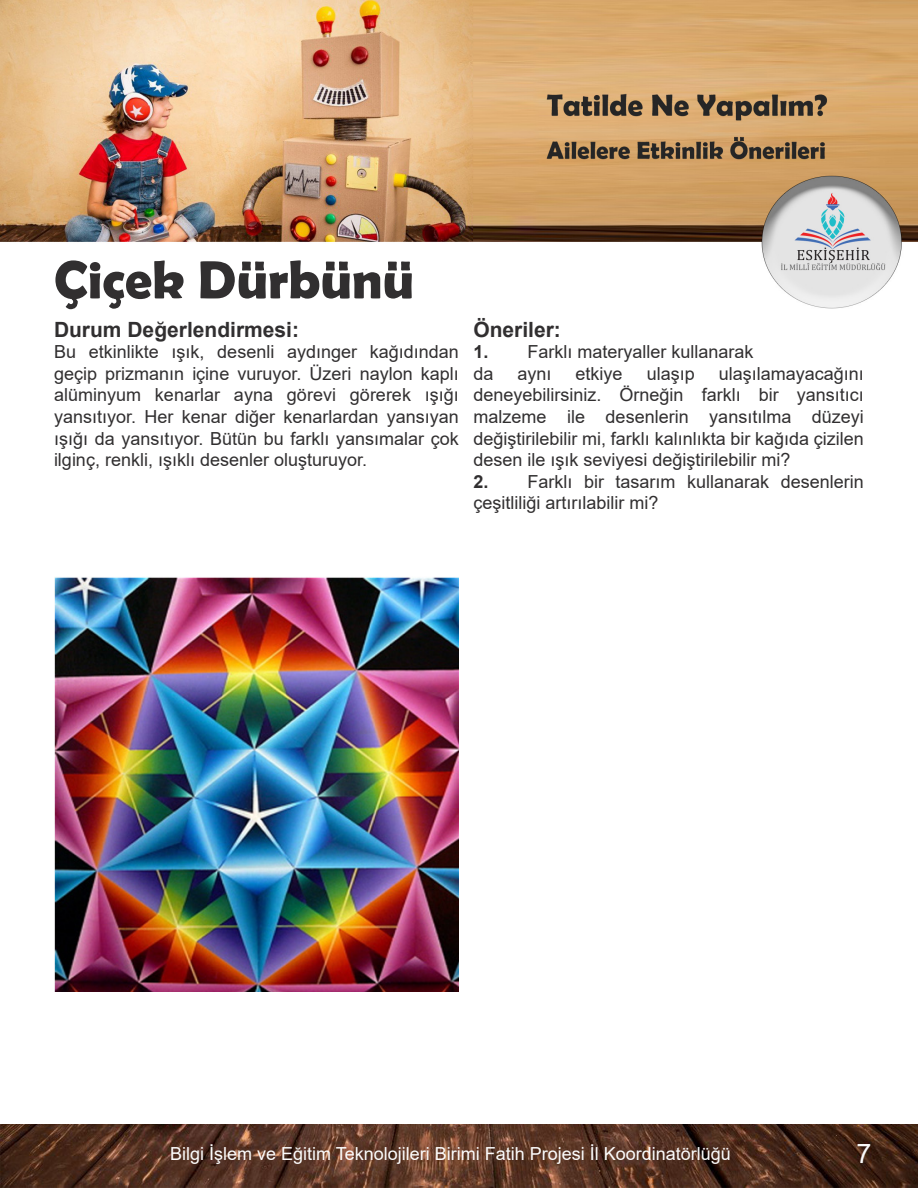
<style>
.page{position:relative;width:918px;height:1188px;background:#fff}
.page>*{position:absolute;margin:0;border:0;box-sizing:border-box;transform-origin:0 0}
.t1{font:700 54px "Berlin Sans FB Demi";color:#312f30}
.t2{font:27px "Arial";color:#fafafa}
.t3{font:700 21px "Arial";color:#312f30}
.t4{font:18px/21.6px "Arial";color:#312f30;text-align:justify}
.t5{font:18px "Arial";color:#fcfcfc}
.s1{font-weight:700}
</style>
<div class="page">
<img style="left:0;top:0;width:918px;height:309px">
<img style="left:0;top:1124px;width:918px;height:64px">
<img style="left:54px;top:577px;width:405px;height:415px">
<p class="t1" style="left:54px;top:248px;width:361px">Çiçek Dürbünü</p>
<p class="t3" style="left:54px;top:314px;width:247px">Durum Değerlendirmesi:</p>
<p class="t4" style="left:54px;top:341px;width:407px">Bu etkinlikte ışık, desenli aydınger kağıdından geçip prizmanın içine vuruyor. Üzeri naylon kaplı alüminyum kenarlar ayna görevi görerek ışığı yansıtıyor. Her kenar diğer kenarlardan yansıyan ışığı da yansıtıyor. Bütün bu farklı yansımalar çok ilginç, renkli, ışıklı desenler oluşturuyor.</p>
<p class="t3" style="left:473px;top:314px;width:89px">Öneriler:</p>
<p class="t4" style="left:473px;top:341px;width:282px"><span class="s1">1.</span> Farklı materyaller kullanarak</p>
<p class="t4" style="left:473px;top:363px;width:22px">da</p>
<p class="t4" style="left:518px;top:363px;width:36px">aynı</p>
<p class="t4" style="left:576px;top:363px;width:49px">etkiye</p>
<p class="t4" style="left:647px;top:363px;width:50px">ulaşıp</p>
<p class="t4" style="left:473px;top:363px;width:392px;text-indent:246px">ulaşılamayacağını deneyebilirsiniz. Örneğin farklı bir yansıtıcı malzeme ile desenlerin yansıtılma düzeyi değiştirilebilir mi, farklı kalınlıkta bir kağıda çizilen desen ile ışık seviyesi değiştirilebilir mi?</p>
<p class="t4" style="left:473px;top:471px;width:392px"><span class="s1">2.</span> Farklı bir tasarım kullanarak desenlerin çeşitliliği artırılabilir mi?</p>
<p class="t5" style="left:170px;top:1142px;width:562px">Bilgi İşlem ve Eğitim Teknolojileri Birimi Fatih Projesi İl Koordinatörlüğü</p>
<h2 class="t2" style="left:856px;top:1135px;width:17px">7</h2>
</div>
